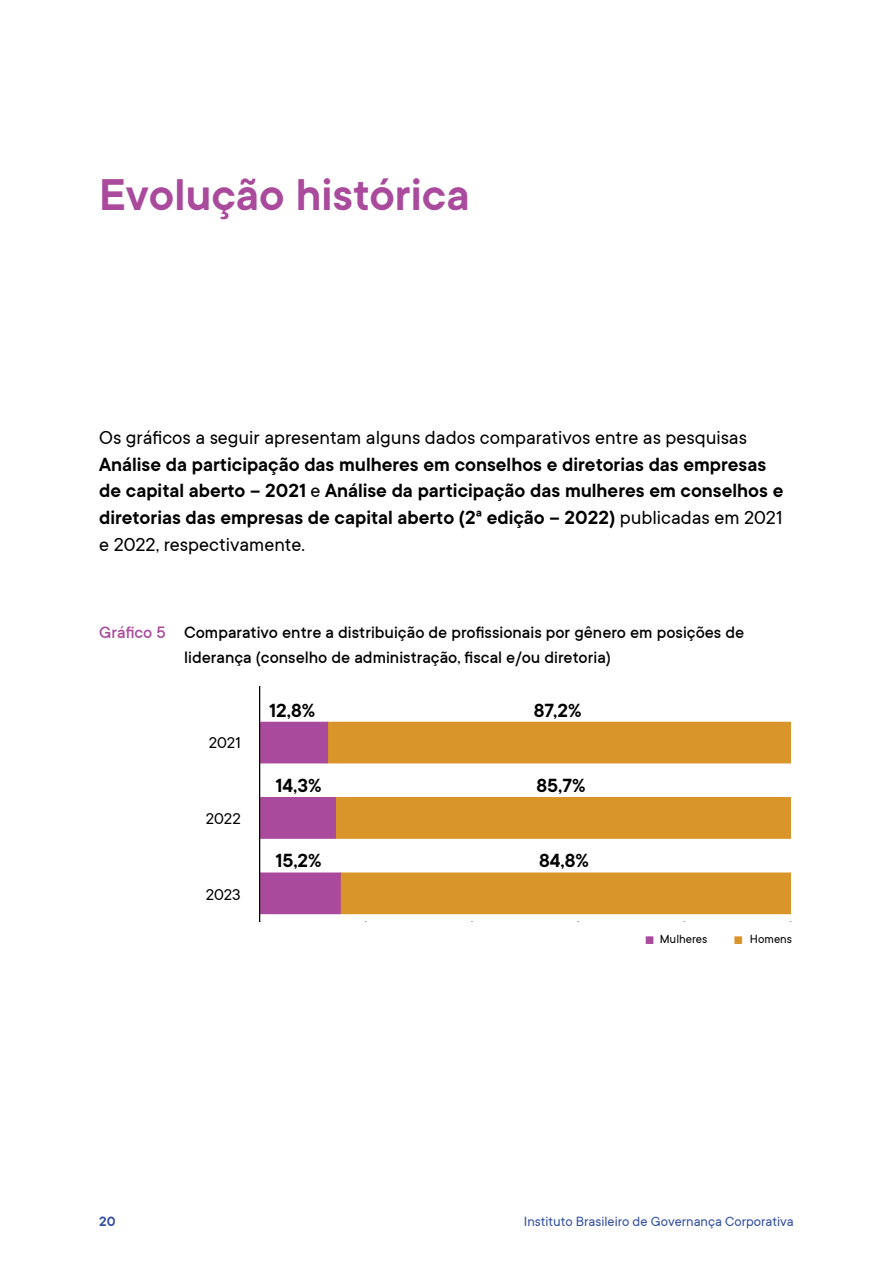
<style>
.page{position:relative;width:893px;height:1265px;background:#fff}
.page>*{position:absolute;margin:0;border:0;box-sizing:border-box;transform-origin:0 0}
.NOVO_capitulo{font:600 49px "TT Commons";color:#a94a9c}
.t1{font:24.85px "Myriad Pro";color:#000}
.NOVO_texto{font:600 21px/26.6px "TT Commons";color:#000}
.NOVO_grafico_numero{font:600 21px "TT Commons";color:#000}
.NOVO_grafico_chamada{font:500 18.38px/24.5px "TT Commons";color:#000}
.NOVO_grafico_legenda{font:17.5px "TT Commons";color:#000}
.t2{font:14.88px "TT Commons";color:#304ea2}
.t3{font:600 14.88px "TT Commons";color:#304ea2}
.NOVO_grafico_legenda-2{font:13.12px "TT Commons";color:#000}
.s1{font-weight:400}
.s2{color:#a94a9c}
.s3{color:#d99529}
</style>
<div class="page">
<div style="left:328px;top:722px;width:462px;height:41px;background:#d99529"></div>
<div style="left:335px;top:798px;width:455px;height:40px;background:#d99529"></div>
<div style="left:335px;top:797px;width:456px;height:42px;border:1px solid #d99529"></div>
<div style="left:340px;top:873px;width:450px;height:41px;background:#d99529"></div>
<div style="left:260px;top:722px;width:68px;height:41px;background:#a94a9c"></div>
<div style="left:259px;top:722px;width:69px;height:41px;border:1px solid #a94a9c"></div>
<div style="left:260px;top:798px;width:75px;height:40px;background:#a94a9c"></div>
<div style="left:259px;top:797px;width:77px;height:42px;border:1px solid #a94a9c"></div>
<div style="left:260px;top:873px;width:80px;height:41px;background:#a94a9c"></div>
<div style="left:259px;top:873px;width:82px;height:41px;border:1px solid #a94a9c"></div>
<hr style="left:259px;top:687px;width:1px;height:234px;background:#000">
<p class="NOVO_capitulo" style="left:99px;top:167px;width:372px">Evolução histórica</p>
<p class="NOVO_texto" style="left:99px;top:424px;width:686px"><span class="s1">Os gráficos a seguir apresentam alguns dados comparativos entre as pesquisas </span>Análise da participação das mulheres em conselhos e diretorias das empresas de capital aberto – 2021 <span class="s1">e</span> Análise da participação das mulheres em conselhos e diretorias das empresas de capital aberto (2ª edição – 2022) <span class="s1">publicadas em 2021 e 2022, respectivamente.</span></p>
<p class="NOVO_grafico_chamada" style="left:184px;top:620px;width:562px;text-indent:-85px"><span class="s2">Gráfico 5</span> Comparativo entre a distribuição de profissionais por gênero em posições de liderança (conselho de administração, fiscal e/ou diretoria)</p>
<p class="NOVO_grafico_legenda" style="left:209px;top:734px;width:34px">2021</p>
<p class="NOVO_grafico_legenda" style="left:206px;top:809px;width:36px">2022</p>
<p class="NOVO_grafico_legenda" style="left:206px;top:885px;width:37px">2023</p>
<p class="NOVO_grafico_numero" style="left:269px;top:699px;width:47px">12,8%</p>
<p class="NOVO_grafico_numero" style="left:534px;top:699px;width:49px">87,2%</p>
<p class="NOVO_grafico_numero" style="left:275px;top:774px;width:47px">14,3%</p>
<p class="NOVO_grafico_numero" style="left:536px;top:774px;width:50px">85,7%</p>
<p class="NOVO_grafico_numero" style="left:275px;top:849px;width:48px">15,2%</p>
<p class="NOVO_grafico_numero" style="left:539px;top:849px;width:51px">84,8%</p>
<p class="NOVO_grafico_legenda-2" style="left:645px;top:932px;width:64px"><span class="s2">■</span> Mulheres</p>
<p class="NOVO_grafico_legenda-2" style="left:734px;top:932px;width:60px"><span class="s3">■</span> Homens</p>
<p class="t1" style="left:672px;top:932px;width:27px">80</p>
<p class="t1" style="left:771px;top:932px;width:40px">100</p>
<p class="t3" style="left:99px;top:1213px;width:18px">20</p>
<p class="t2" style="left:524px;top:1213px;width:271px">Instituto Brasileiro de Governança Corporativa</p>
</div>
